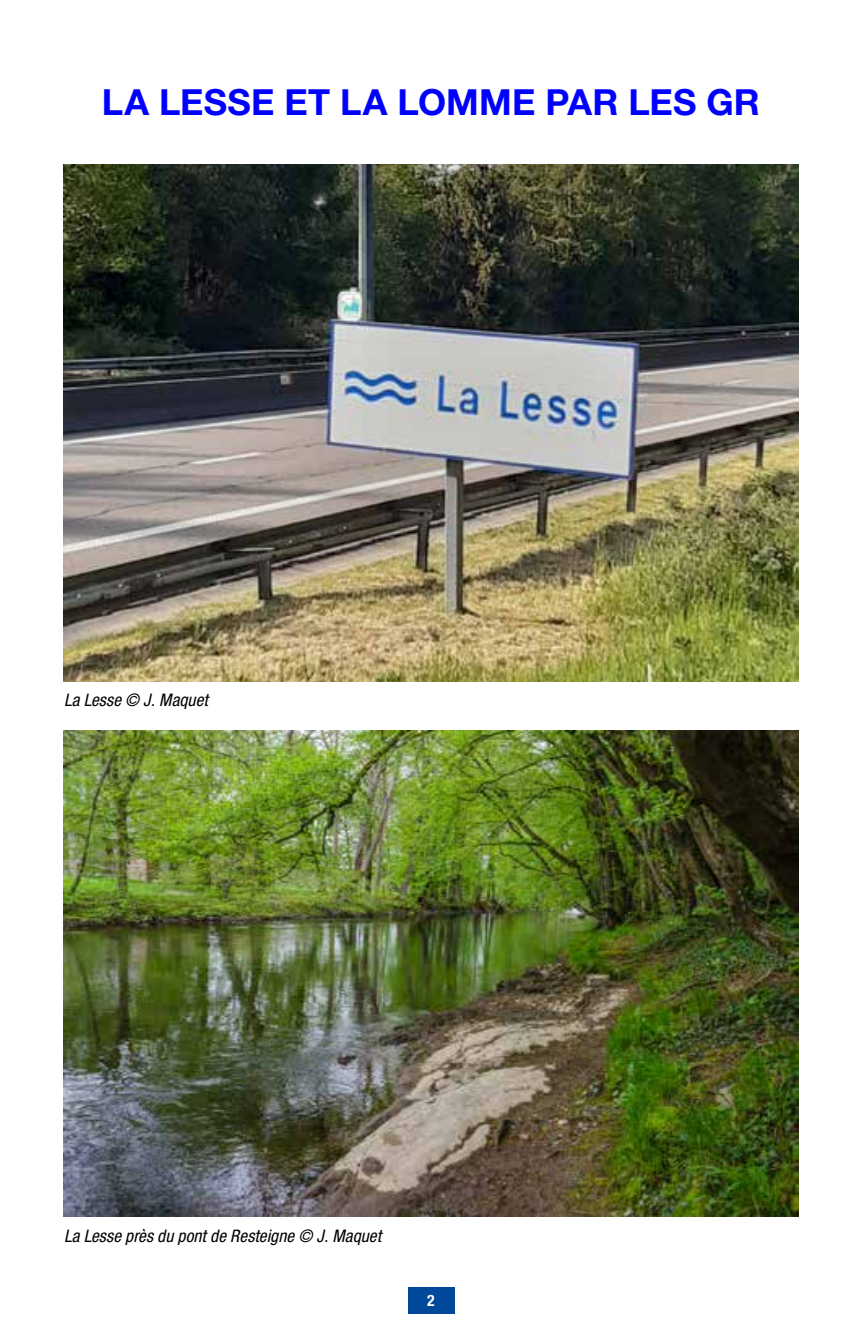
<style>
.page{position:relative;width:862px;height:1340px;background:#fff}
.page>*{position:absolute;margin:0;border:0;box-sizing:border-box;transform-origin:0 0}
.t1{font:700 36px "Helvetica Neue LT Std";letter-spacing:.005em;color:#00f}
.t2{font:italic condensed 17.32px "Helvetica Neue LT Std";letter-spacing:.005em;color:#000}
.t3{font:700 condensed 15.75px "Helvetica Neue LT Std";color:#fff}
</style>
<div class="page">
<div style="left:408px;top:1286px;width:46px;height:27px;background:#00489a"></div>
<img style="left:64px;top:164px;width:733px;height:517px">
<img style="left:64px;top:730px;width:733px;height:486px">
<h1 class="t1" style="left:102px;top:80px;width:659px">LA LESSE ET LA LOMME PAR LES GR</h1>
<p class="t2" style="left:64px;top:690px;width:145px">La Lesse © J. Maquet</p>
<p class="t2" style="left:64px;top:1225px;width:318px">La Lesse près du pont de Resteigne © J. Maquet</p>
<p class="t3" style="left:427px;top:1290px;width:9px">2</p>
</div>
